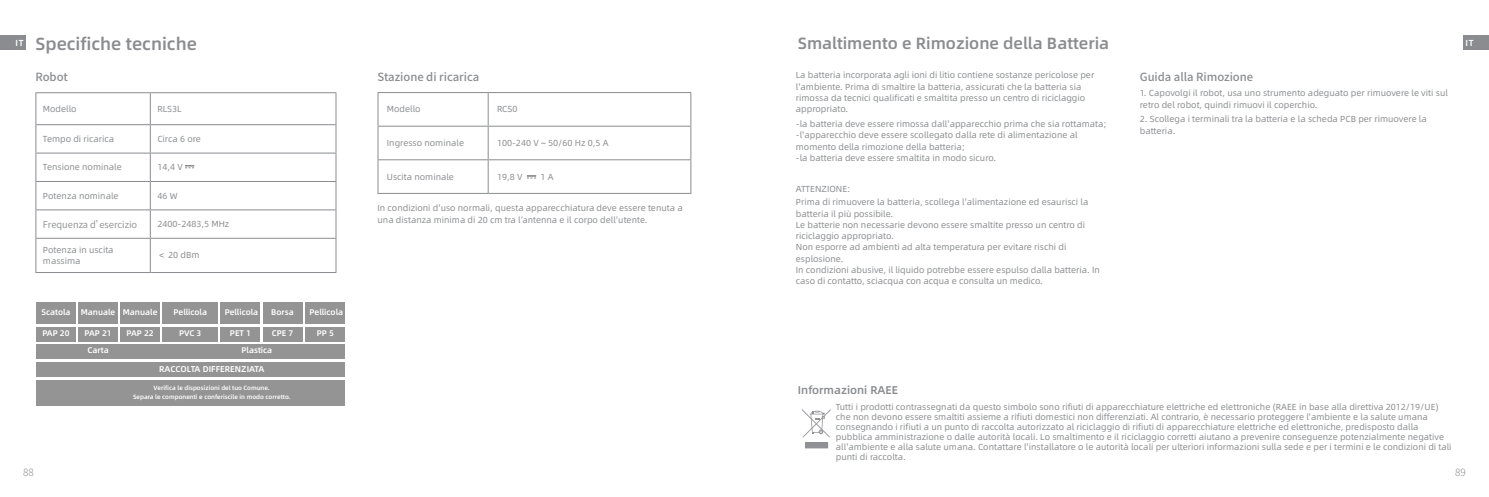
<style>
.page{position:relative;width:1489px;height:497px;background:#fff}
.page>*{position:absolute;margin:0;border:0;box-sizing:border-box;transform-origin:0 0}
.t1{font:500 17.5px "Alibaba Pu Hui Ti";color:#8a8c8f}
.t2{font:500 16.25px "Alibaba Sans";color:#8a8c8f}
.t3{font:500 11.25px "Source Han Sans CN";color:#8a8c8f}
.t4{font:500 11.25px "Noto Sans KR";color:#8a8c8f}
.t5{font:500 11.25px "Alibaba Sans";color:#8a8c8f}
.t6{font:300 10px "Source Han Sans CN";color:#8a8c8f}
.t7{font:9.38px "Source Han Sans CN";color:#8a8c8f}
.正文{font:8.75px/11.2px "Alibaba Pu Hui Ti";color:#8a8c8f}
.t8{font:500 8.75px "Alibaba Pu Hui Ti";color:#fff}
.t9{font:500 8.38px "Alibaba Pu Hui Ti";color:#fff}
.t10{font:500 8.25px "Alibaba Pu Hui Ti";color:#fff}
.t11{font:500 6.12px/8.9px "Alibaba Pu Hui Ti";color:#fff;text-align:center}
</style>
<div class="page">
<div style="left:1463px;top:35px;width:25px;height:15px;background:#8a8c8f"></div>
<div style="left:0;top:35px;width:25px;height:15px;background:#8a8c8f"></div>
<svg style="left:802px;top:409px;width:28px;height:39px"></svg>
<hr style="left:35px;top:92px;width:115px;height:1px;background:#8a8c8f">
<hr style="left:35px;top:93px;width:1px;height:31px;background:#8a8c8f">
<hr style="left:150px;top:92px;width:186px;height:1px;background:#8a8c8f">
<hr style="left:150px;top:93px;width:1px;height:31px;background:#8a8c8f">
<hr style="left:335px;top:93px;width:1px;height:31px;background:#8a8c8f">
<hr style="left:35px;top:124px;width:115px;height:1px;background:#8a8c8f">
<hr style="left:150px;top:124px;width:186px;height:1px;background:#8a8c8f">
<hr style="left:35px;top:152px;width:115px;height:1px;background:#8a8c8f">
<hr style="left:150px;top:152px;width:186px;height:1px;background:#8a8c8f">
<hr style="left:35px;top:181px;width:115px;height:1px;background:#8a8c8f">
<hr style="left:150px;top:181px;width:186px;height:1px;background:#8a8c8f">
<hr style="left:35px;top:209px;width:115px;height:1px;background:#8a8c8f">
<svg style="left:35px;top:125px;width:1px;height:112px"></svg>
<hr style="left:150px;top:209px;width:186px;height:1px;background:#8a8c8f">
<svg style="left:150px;top:125px;width:1px;height:112px"></svg>
<svg style="left:335px;top:125px;width:1px;height:112px"></svg>
<hr style="left:35px;top:237px;width:115px;height:1px;background:#8a8c8f">
<hr style="left:35px;top:238px;width:1px;height:34px;background:#8a8c8f">
<hr style="left:150px;top:237px;width:186px;height:1px;background:#8a8c8f">
<hr style="left:150px;top:238px;width:1px;height:34px;background:#8a8c8f">
<hr style="left:335px;top:238px;width:1px;height:34px;background:#8a8c8f">
<hr style="left:35px;top:272px;width:115px;height:1px;background:#8a8c8f">
<hr style="left:150px;top:272px;width:186px;height:1px;background:#8a8c8f">
<svg style="left:185px;top:165px;width:9px;height:3px"></svg>
<hr style="left:377px;top:92px;width:111px;height:1px;background:#8a8c8f">
<hr style="left:377px;top:93px;width:1px;height:33px;background:#8a8c8f">
<hr style="left:488px;top:92px;width:203px;height:1px;background:#8a8c8f">
<hr style="left:487px;top:93px;width:1px;height:33px;background:#8a8c8f">
<hr style="left:690px;top:93px;width:1px;height:33px;background:#8a8c8f">
<hr style="left:377px;top:126px;width:111px;height:1px;background:#8a8c8f">
<hr style="left:377px;top:126px;width:1px;height:33px;background:#8a8c8f">
<hr style="left:488px;top:126px;width:203px;height:1px;background:#8a8c8f">
<hr style="left:487px;top:126px;width:1px;height:33px;background:#8a8c8f">
<hr style="left:690px;top:126px;width:1px;height:33px;background:#8a8c8f">
<hr style="left:377px;top:159px;width:111px;height:1px;background:#8a8c8f">
<hr style="left:377px;top:160px;width:1px;height:33px;background:#8a8c8f">
<hr style="left:488px;top:159px;width:203px;height:1px;background:#8a8c8f">
<hr style="left:487px;top:160px;width:1px;height:33px;background:#8a8c8f">
<hr style="left:690px;top:160px;width:1px;height:33px;background:#8a8c8f">
<hr style="left:377px;top:193px;width:111px;height:1px;background:#8a8c8f">
<hr style="left:488px;top:193px;width:203px;height:1px;background:#8a8c8f">
<svg style="left:527px;top:175px;width:9px;height:3px"></svg>
<div style="left:36px;top:301px;width:40px;height:22px;background:#949495"></div>
<div style="left:78px;top:301px;width:40px;height:22px;background:#949495"></div>
<div style="left:120px;top:301px;width:40px;height:22px;background:#949495"></div>
<div style="left:36px;top:326px;width:40px;height:15px;background:#949495"></div>
<div style="left:78px;top:326px;width:40px;height:15px;background:#949495"></div>
<div style="left:120px;top:326px;width:40px;height:15px;background:#949495"></div>
<div style="left:36px;top:344px;width:124px;height:14px;background:#949495"></div>
<div style="left:162px;top:301px;width:56px;height:22px;background:#949495"></div>
<div style="left:162px;top:326px;width:56px;height:15px;background:#949495"></div>
<div style="left:147px;top:344px;width:198px;height:14px;background:#949495"></div>
<div style="left:221px;top:301px;width:39px;height:22px;background:#949495"></div>
<div style="left:221px;top:326px;width:39px;height:15px;background:#949495"></div>
<div style="left:36px;top:362px;width:309px;height:14px;background:#949495"></div>
<div style="left:36px;top:379px;width:309px;height:26px;background:#949495"></div>
<div style="left:263px;top:301px;width:39px;height:22px;background:#949495"></div>
<div style="left:263px;top:326px;width:39px;height:15px;background:#949495"></div>
<div style="left:305px;top:326px;width:40px;height:15px;background:#949495"></div>
<div style="left:305px;top:301px;width:40px;height:22px;background:#949495"></div>
<p class="t8" style="left:15px;top:36px;width:10px">IT</p>
<p class="t2" style="left:797px;top:30px;width:313px">Smaltimento e Rimozione della Batteria</p>
<p class="t8" style="left:1465px;top:36px;width:10px">IT</p>
<p class="正文" style="left:795px;top:69px;width:300px">La batteria incorporata agli ioni di litio contiene sostanze pericolose per l'ambiente. Prima di smaltire la batteria, assicurati che la batteria sia rimossa da tecnici qualificati e smaltita presso un centro di riciclaggio appropriato.</p>
<p class="正文" style="left:795px;top:118px;width:312px">-la batteria deve essere rimossa dall'apparecchio prima che sia rottamata; -l'apparecchio deve essere scollegato dalla rete di alimentazione al momento della rimozione della batteria;<br>-la batteria deve essere smaltita in modo sicuro.</p>
<p class="正文" style="left:795px;top:183px;width:56px">ATTENZIONE:</p>
<p class="正文" style="left:795px;top:196px;width:305px">Prima di rimuovere la batteria, scollega l'alimentazione ed esaurisci la batteria il più possibile.<br>Le batterie non necessarie devono essere smaltite presso un centro di riciclaggio appropriato.<br>Non esporre ad ambienti ad alta temperatura per evitare rischi di esplosione.<br>In condizioni abusive, il liquido potrebbe essere espulso dalla batteria. In caso di contatto, sciacqua con acqua e consulta un medico.</p>
<p class="t1" style="left:35px;top:31px;width:163px">Specifiche tecniche</p>
<p class="t3" style="left:35px;top:70px;width:34px">Robot</p>
<p class="t3" style="left:377px;top:70px;width:103px">Stazione di ricarica</p>
<p class="t4" style="left:1139px;top:70px;width:115px">Guida alla Rimozione</p>
<p class="正文" style="left:1139px;top:87px;width:309px">1. Capovolgi il robot, usa uno strumento adeguato per rimuovere le viti sul retro del robot, quindi rimuovi il coperchio.</p>
<p class="正文" style="left:1139px;top:113px;width:288px">2. Scollega i terminali tra la batteria e la scheda PCB per rimuovere la batteria.</p>
<p class="正文" style="left:43px;top:102px;width:35px">Modello</p>
<p class="正文" style="left:157px;top:102px;width:26px">RLS3L</p>
<p class="正文" style="left:43px;top:132px;width:73px">Tempo di ricarica</p>
<p class="正文" style="left:157px;top:132px;width:45px">Circa 6 ore</p>
<p class="正文" style="left:43px;top:161px;width:80px">Tensione nominale</p>
<p class="正文" style="left:157px;top:161px;width:27px">14,4 V</p>
<p class="正文" style="left:43px;top:189px;width:77px">Potenza nominale</p>
<p class="正文" style="left:157px;top:189px;width:22px">46 W</p>
<p class="t7" style="left:43px;top:219px;width:96px">Frequenza d’esercizio</p>
<p class="正文" style="left:157px;top:218px;width:73px">2400-2483,5 MHz</p>
<p class="正文" style="left:43px;top:243px;width:72px">Potenza in uscita massima</p>
<p class="正文" style="left:157px;top:249px;width:44px">＜ 20 dBm</p>
<p class="正文" style="left:387px;top:103px;width:35px">Modello</p>
<p class="正文" style="left:497px;top:103px;width:22px">RCS0</p>
<p class="正文" style="left:387px;top:137px;width:79px">Ingresso nominale</p>
<p class="正文" style="left:497px;top:137px;width:113px">100-240 V ~ 50/60 Hz 0,5 A</p>
<p class="正文" style="left:387px;top:170px;width:69px">Uscita nominale</p>
<p class="正文" style="left:497px;top:170px;width:27px">19,8 V</p>
<p class="正文" style="left:540px;top:170px;width:15px">1 A</p>
<p class="正文" style="left:377px;top:202px;width:307px">In condizioni d'uso normali, questa apparecchiatura deve essere tenuta a una distanza minima di 20 cm tra l’antenna e il corpo dell’utente.</p>
<p class="t10" style="left:41px;top:305px;width:118px">Scatola Manuale Manuale</p>
<p class="t10" style="left:42px;top:326px;width:29px">PAP 20</p>
<p class="t10" style="left:84px;top:326px;width:29px">PAP 21</p>
<p class="t10" style="left:127px;top:326px;width:29px">PAP 22</p>
<p class="t10" style="left:87px;top:343px;width:23px">Carta</p>
<p class="t10" style="left:173px;top:305px;width:35px">Pellicola</p>
<p class="t10" style="left:179px;top:326px;width:24px">PVC 3</p>
<p class="t10" style="left:225px;top:305px;width:35px">Pellicola</p>
<p class="t10" style="left:230px;top:326px;width:23px">PET 1</p>
<p class="t10" style="left:309px;top:305px;width:35px">Pellicola</p>
<p class="t10" style="left:271px;top:305px;width:24px">Borsa</p>
<p class="t10" style="left:272px;top:326px;width:23px">CPE 7</p>
<p class="t10" style="left:317px;top:326px;width:19px">PP 5</p>
<p class="t10" style="left:241px;top:343px;width:32px">Plastica</p>
<p class="t9" style="left:159px;top:362px;width:106px">RACCOLTA DIFFERENZIATA</p>
<p class="t11" style="left:133px;top:383px;width:159px">Verifica le disposizioni del tuo Comune.<br>Separa le componenti e conferiscile in modo corretto.</p>
<p class="t5" style="left:798px;top:381px;width:102px">Informazioni RAEE</p>
<p class="正文" style="left:836px;top:401px;width:617px;line-height:10px">Tutti i prodotti contrassegnati da questo simbolo sono rifiuti di apparecchiature elettriche ed elettroniche (RAEE in base alla direttiva 2012/19/UE) che non devono essere smaltiti assieme a rifiuti domestici non differenziati. Al contrario, è necessario proteggere l'ambiente e la salute umana consegnando i rifiuti a un punto di raccolta autorizzato al riciclaggio di rifiuti di apparecchiature elettriche ed elettroniche, predisposto dalla pubblica amministrazione o dalle autorità locali. Lo smaltimento e il riciclaggio corretti aiutano a prevenire conseguenze potenzialmente negative all'ambiente e alla salute umana. Contattare l'installatore o le autorità locali per ulteriori informazioni sulla sede e per i termini e le condizioni di tali punti di raccolta.</p>
<p class="t6" style="left:23px;top:466px;width:12px">88</p>
<p class="t6" style="left:1454px;top:466px;width:12px">89</p>
</div>
